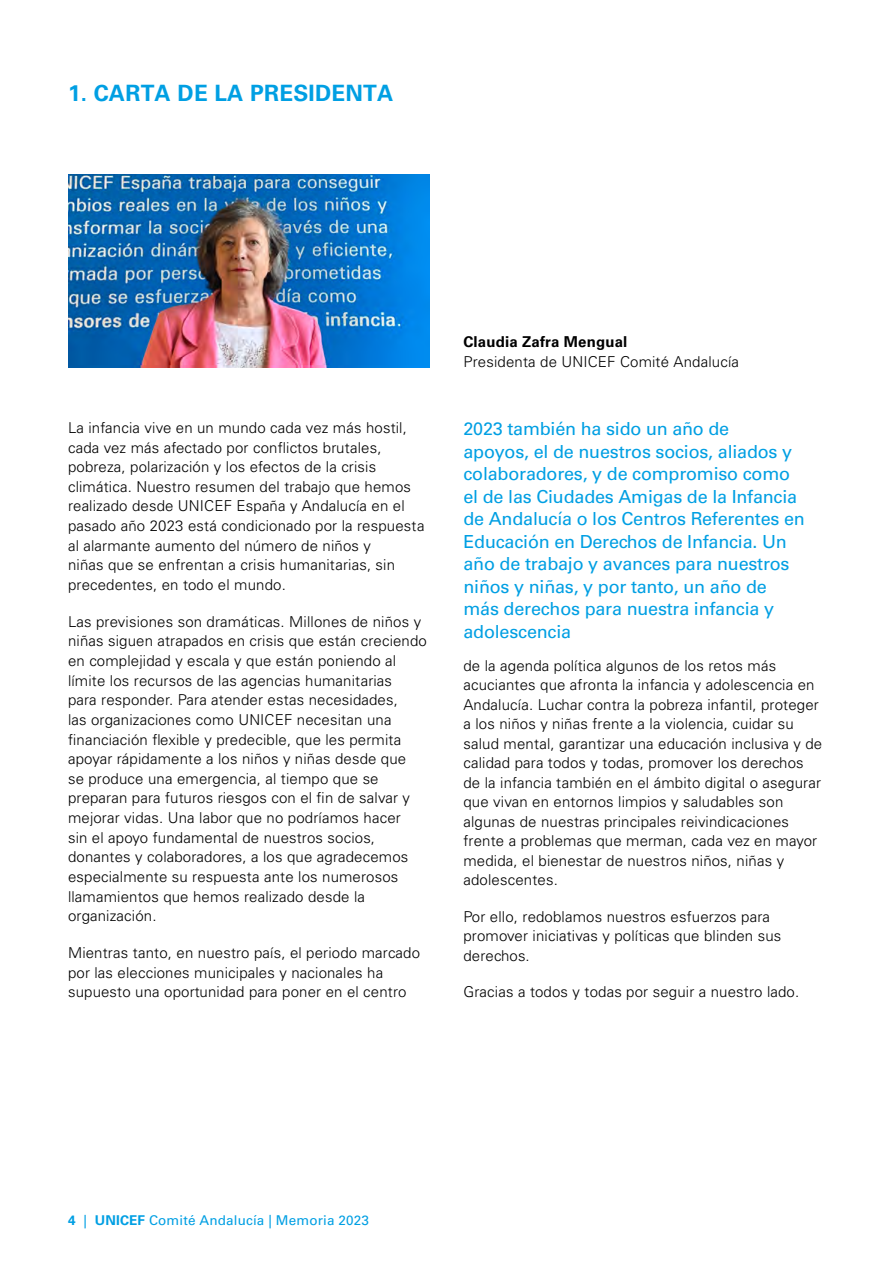
<style>
.page{position:relative;width:893px;height:1263px;background:#fff}
.page>*{position:absolute;margin:0;border:0;box-sizing:border-box;transform-origin:0 0}
.t1{font:700 22.5px "Univers LT Std";letter-spacing:.01em;color:#009fe3}
.t2{font:18px/22.5px "Univers LT Std";letter-spacing:-.01em;color:#009fe3}
.t3{font:300 15px/19.6px "Univers LT Std";letter-spacing:.01em;color:#000}
.t4{font:700 15px "Univers LT Std";letter-spacing:.01em;color:#000}
.t5{font:13.5px "Univers LT Std";letter-spacing:.01em;color:#009fe3}
.s1{font-weight:700}
</style>
<div class="page">
<img style="left:68px;top:175px;width:361px;height:192px">
<h1 class="t1" style="left:68px;top:80px;width:327px">1. CARTA DE LA PRESIDENTA</h1>
<p class="t3" style="left:68px;top:418px;width:358px">La infancia vive en un mundo cada vez más hostil, cada vez más afectado por conflictos brutales, pobreza, polarización y los efectos de la crisis climática. Nuestro resumen del trabajo que hemos realizado desde UNICEF España y Andalucía en el pasado año 2023 está condicionado por la respuesta al alarmante aumento del número de niños y<br>niñas que se enfrentan a crisis humanitarias, sin precedentes, en todo el mundo.</p>
<p class="t3" style="left:68px;top:611px;width:360px">Las previsiones son dramáticas. Millones de niños y niñas siguen atrapados en crisis que están creciendo en complejidad y escala y que están poniendo al límite los recursos de las agencias humanitarias<br>para responder. Para atender estas necesidades,<br>las organizaciones como UNICEF necesitan una financiación flexible y predecible, que les permita apoyar rápidamente a los niños y niñas desde que<br>se produce una emergencia, al tiempo que se preparan para futuros riesgos con el fin de salvar y mejorar vidas. Una labor que no podríamos hacer<br>sin el apoyo fundamental de nuestros socios, donantes y colaboradores, a los que agradecemos especialmente su respuesta ante los numerosos llamamientos que hemos realizado desde la organización.</p>
<p class="t3" style="left:68px;top:943px;width:354px">Mientras tanto, en nuestro país, el periodo marcado por las elecciones municipales y nacionales ha supuesto una oportunidad para poner en el centro</p>
<p class="t4" style="left:463px;top:333px;width:165px">Claudia Zafra Mengual</p>
<p class="t3" style="left:463px;top:352px;width:277px">Presidenta de UNICEF Comité Andalucía</p>
<p class="t2" style="left:463px;top:418px;width:343px">2023 también ha sido un año de<br>apoyos, el de nuestros socios, aliados y colaboradores, y de compromiso como el de las Ciudades Amigas de la Infancia de Andalucía o los Centros Referentes en Educación en Derechos de Infancia. Un año de trabajo y avances para nuestros niños y niñas, y por tanto, un año de más derechos para nuestra infancia y adolescencia</p>
<p class="t3" style="left:463px;top:655px;width:360px">de la agenda política algunos de los retos más acuciantes que afronta la infancia y adolescencia en Andalucía. Luchar contra la pobreza infantil, proteger a los niños y niñas frente a la violencia, cuidar su salud mental, garantizar una educación inclusiva y de calidad para todos y todas, promover los derechos de la infancia también en el ámbito digital o asegurar que vivan en entornos limpios y saludables son algunas de nuestras principales reivindicaciones frente a problemas que merman, cada vez en mayor medida, el bienestar de nuestros niños, niñas y adolescentes.</p>
<p class="t3" style="left:463px;top:906px;width:319px">Por ello, redoblamos nuestros esfuerzos para promover iniciativas y políticas que blinden sus derechos.</p>
<p class="t3" style="left:463px;top:982px;width:337px">Gracias a todos y todas por seguir a nuestro lado.</p>
<p class="t5" style="left:68px;top:1212px;width:302px"><span class="s1">4</span> | <span class="s1">UNICEF</span> Comité Andalucía | Memoria 2023</p>
</div>
